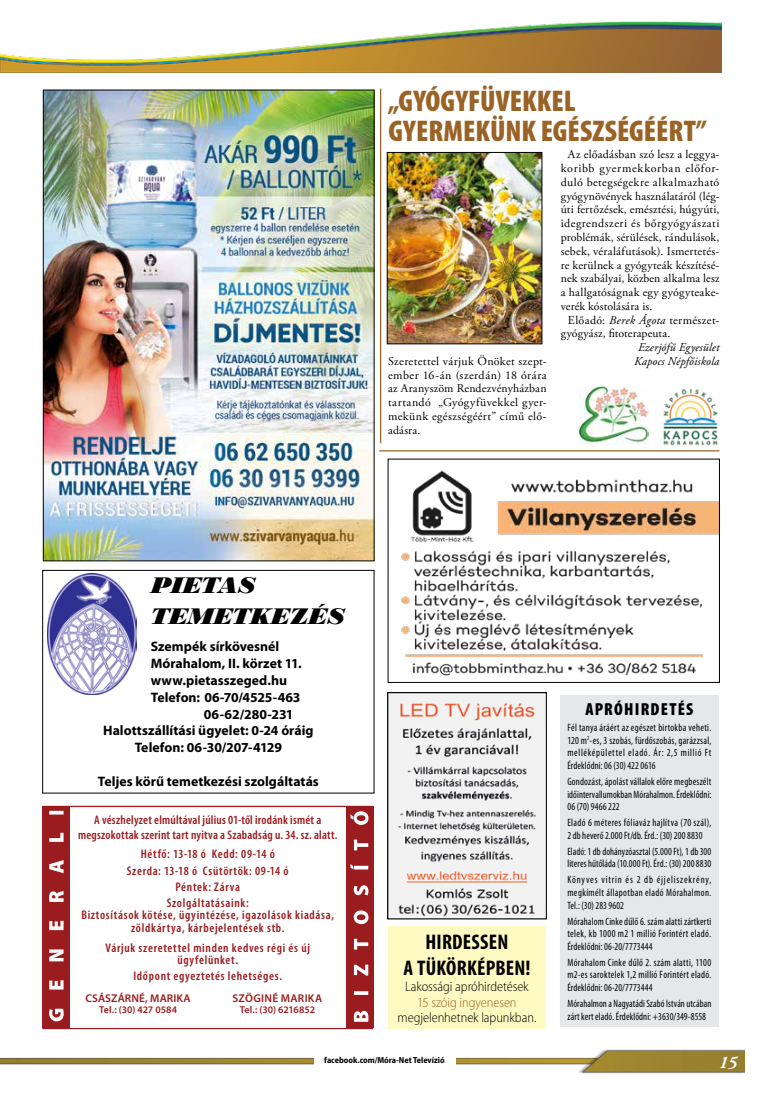
<style>
.page{position:relative;width:762px;height:1099px;background:#fff}
.page>*{position:absolute;margin:0;border:0;box-sizing:border-box;transform-origin:0 0}
.t1{font:900 condensed 30px/30px "Myriad Pro";letter-spacing:.005em;color:#9a6325}
.t2{font:italic 23.75px/30.5px "Bodoni MT Black";letter-spacing:.01em;color:#000}
.t3{font:700 condensed 21.25px/26px "Myriad Pro";letter-spacing:.01em;color:#000;text-align:center}
.t4{font:900 condensed 17.5px "Myriad Pro";letter-spacing:.07em;color:#000}
.t5{font:italic 700 17.5px "Adobe Garamond Pro";color:#fff}
.t6{font:700 13.75px "Myriad Pro";color:#000}
.t7{font:300 semi-condensed 13.75px "Myriad Pro";letter-spacing:-.005em;color:#000}
.t8{font:300 semi-condensed 13.75px "Myriad Pro";letter-spacing:-.005em;color:#9a6325}
.t9{font:600 condensed 12.5px/16.1px "Myriad Pro";letter-spacing:.055em;color:#981b1e;text-align:center}
.t10{font:600 condensed 12.5px/15px "Myriad Pro";letter-spacing:.015em;color:#981b1e;text-align:center}
.t11{font:11.88px/13.8px "Adobe Garamond Pro";letter-spacing:.025em;color:#000;text-align:justify}
.t12{font:italic 11.88px/13.8px "Adobe Garamond Pro";letter-spacing:.01em;color:#000;text-align:center}
.t13{font:11.88px "Adobe Garamond Pro";letter-spacing:.045em;color:#000}
.t14{font:11.88px "Adobe Garamond Pro";letter-spacing:.055em;color:#000}
.t15{font:11.88px "Adobe Garamond Pro";letter-spacing:.005em;color:#000}
.t16{font:600 11.25px "Myriad Pro";letter-spacing:.015em;color:#981b1e}
.t17{font:condensed 10.62px/12.5px "Myriad Pro";letter-spacing:.015em;color:#000;text-align:justify;scale:.94 1}
.t18{font:condensed 10.62px/12.5px "Myriad Pro";letter-spacing:.015em;color:#000;scale:.93 1}
.t19{font:condensed 10.62px/12.5px "Myriad Pro";letter-spacing:.015em;color:#000;scale:.92 1}
.t20{font:600 10px "Myriad Pro";color:#981b1e}
.t21{font:700 semi-condensed 8.75px "Myriad Pro";letter-spacing:-.005em;color:#000}
.s1{font-style:italic}
</style>
<div class="page">
<img style="left:0;top:21px;width:721px;height:51px">
<img style="left:1px;top:1049px;width:743px;height:24px">
<div style="left:314px;top:1053px;width:141px;height:14px;background:#fff"></div>
<div style="left:42px;top:570px;width:332px;height:223px;border:1px solid #000"></div>
<img style="left:48px;top:574px;width:89px;height:121px">
<div style="left:42px;top:806px;width:28px;height:222px;background:#9b1c1f"></div>
<div style="left:346px;top:806px;width:27px;height:222px;background:#9b1c1f"></div>
<div style="left:42px;top:805px;width:331px;height:224px;border:1px solid #9b1c1f"></div>
<svg style="left:350px;top:811px;width:18px;height:210px"></svg>
<svg style="left:49px;top:810px;width:15px;height:211px"></svg>
<div style="left:560px;top:694px;width:158px;height:332px;background:#e6e7e8"></div>
<img style="left:389px;top:694px;width:156px;height:223px">
<div style="left:387px;top:692px;width:160px;height:227px;border:1px solid #000"></div>
<img style="left:45px;top:92px;width:327px;height:467px">
<div style="left:43px;top:90px;width:331px;height:471px;border:1px solid #000"></div>
<hr style="left:380px;top:89px;width:1px;height:354px;background:#9a6325">
<hr style="left:379px;top:450px;width:340px;height:1px;background:#9a6325">
<div style="left:388px;top:926px;width:158px;height:103px;background:#fffac2"></div>
<img style="left:401px;top:470px;width:317px;height:206px">
<img style="left:579px;top:386px;width:69px;height:58px">
<img style="left:663px;top:388px;width:55px;height:58px">
<img style="left:389px;top:154px;width:151px;height:188px">
<div style="left:387px;top:152px;width:155px;height:192px;border:1px solid #000"></div>
<h1 class="t1" style="left:388px;top:86px;width:320px">„GYÓGYFÜVEKKEL<br>GYERMEKÜNK EGÉSZSÉGÉÉRT”</h1>
<p class="t11" style="left:388px;top:354px;width:160px">Szeretettel várjuk Önöket szept&shy;ember 16-án (szerdán) 18 órára az Aranyszöm Rendezvényházban tartandó „Gyógyfüvekkel gyer&shy;mekünk egészségéért” című elő&shy;adásra.</p>
<p class="t11" style="left:568px;top:148px;width:153px">Az előadásban szó lesz a leggya-</p>
<p class="t14" style="left:561px;top:161px;width:160px">koribb gyermekkorban előfor-</p>
<p class="t11" style="left:561px;top:176px;width:160px">duló betegségekre alkalmazható</p>
<p class="t11" style="left:561px;top:189px;width:160px">gyógynövények használatáról (lég-</p>
<p class="t11" style="left:561px;top:203px;width:160px">úti fertőzések, emésztési, húgyúti,</p>
<p class="t13" style="left:561px;top:216px;width:160px">idegrendszeri és bőrgyógyászati</p>
<p class="t11" style="left:561px;top:231px;width:160px">problémák, sérülések, rándulások,</p>
<p class="t11" style="left:561px;top:244px;width:160px">sebek, véraláfutások). Ismertetés-</p>
<p class="t11" style="left:561px;top:258px;width:160px">re kerülnek a gyógyteák készítésé-</p>
<p class="t11" style="left:561px;top:272px;width:160px">nek szabályai, közben alkalma lesz</p>
<p class="t11" style="left:561px;top:286px;width:160px">a hallgatóságnak egy gyógyteake-</p>
<p class="t11" style="left:561px;top:299px;width:93px">verék kóstolására is.</p>
<p class="t11" style="left:568px;top:313px;width:153px">Előadó: <span class="s1">Berek Ágota</span> természet-</p>
<p class="t15" style="left:561px;top:326px;width:111px">gyógyász, fitoterapeuta.</p>
<p class="t12" style="left:634px;top:341px;width:87px">Ezerjófű Egyesület<br>Kapocs Népfőiskola</p>
<h2 class="t2" style="left:151px;top:570px;width:195px">PIETAS<br>TEMETKEZÉS</h2>
<p class="t6" style="left:151px;top:639px;width:130px">Szempék sírkövesnél</p>
<p class="t6" style="left:151px;top:656px;width:153px">Mórahalom, II. körzet 11.</p>
<p class="t6" style="left:151px;top:672px;width:138px">www.pietasszeged.hu</p>
<p class="t6" style="left:151px;top:689px;width:151px">Telefon: 06-70/4525-463</p>
<p class="t6" style="left:204px;top:706px;width:91px">06-62/280-231</p>
<p class="t6" style="left:103px;top:723px;width:212px">Halottszállítási ügyelet: 0-24 óráig</p>
<p class="t6" style="left:135px;top:739px;width:149px">Telefon: 06-30/207-4129</p>
<p class="t6" style="left:98px;top:773px;width:223px">Teljes körű temetkezési szolgáltatás</p>
<p class="t10" style="left:78px;top:812px;width:261px">A vészhelyzet elmúltával július 01-től irodánk ismét a megszokottak szerint tart nyitva a Szabadság u. 34. sz. alatt.</p>
<p class="t9" style="left:127px;top:846px;width:163px">Hétfő: 13-18 ó Kedd: 09-14 ó<br>Szerda: 13-18 ó Csütörtök: 09-14 ó<br>Péntek: Zárva<br>Szolgáltatásaink:</p>
<p class="t9" style="left:81px;top:909px;width:254px;line-height:12.5px">Biztosítások kötése, ügyintézése, igazolások kiadása, zöldkártya, kárbejelentések stb.</p>
<p class="t9" style="left:106px;top:941px;width:206px;line-height:12.5px">Várjuk szeretettel minden kedves régi és új ügyfelünket.</p>
<p class="t9" style="left:133px;top:968px;width:150px">Időpont egyeztetés lehetséges.</p>
<p class="t16" style="left:86px;top:991px;width:107px">CSÁSZÁRNÉ, MARIKA</p>
<p class="t20" style="left:99px;top:1004px;width:80px">Tel.: (30) 427 0584</p>
<p class="t16" style="left:233px;top:991px;width:91px">SZÖGINÉ MARIKA</p>
<p class="t20" style="left:240px;top:1004px;width:77px">Tel.: (30) 6216852</p>
<h3 class="t3" style="left:404px;top:929px;width:128px">HIRDESSEN<br>A TÜKÖRKÉPBEN!</h3>
<p class="t7" style="left:405px;top:978px;width:125px">Lakossági apróhirdetések</p>
<p class="t8" style="left:417px;top:994px;width:101px">15 szóig ingyenesen</p>
<p class="t7" style="left:397px;top:1010px;width:140px">megjelenhetnek lapunkban.</p>
<h3 class="t4" style="left:585px;top:699px;width:109px">APRÓHIRDETÉS</h3>
<p class="t17" style="left:567px;top:721px;width:155px">Fél tanya áráért az egészet birtokba veheti.<br>120 m<sup>2</sup>-es, 3 szobás, fürdőszobás, garázzsal, melléképülettel eladó. Ár: 2,5 millió Ft Érdeklődni: 06 (30) 422 0616</p>
<p class="t17" style="left:567px;top:775px;width:155px">Gondozást, ápolást vállalok előre megbeszélt időintervallumokban Mórahalmon. Érdeklődni:<br>06 (70) 9466 222</p>
<p class="t17" style="left:567px;top:816px;width:155px">Eladó 6 méteres fóliaváz hajlítva (70 szál),<br>2 db heverő 2.000 Ft/db. Érd.: (30) 200 8830</p>
<p class="t18" style="left:567px;top:845px;width:156px">Eladó: 1 db dohányzóasztal (5.000 Ft), 1 db 300 literes hűtőláda (10.000 Ft). Érd.: (30) 200 8830</p>
<p class="t17" style="left:567px;top:873px;width:155px">Könyves vitrin és 2 db éjjeliszekrény, megkímélt állapotban eladó Mórahalmon.<br>Tel.: (30) 283 9602</p>
<p class="t17" style="left:567px;top:915px;width:155px">Mórahalom Cinke dűlő 6. szám alatti zártkerti telek, kb 1000 m2 1 millió Forintért eladó.<br>Érdeklődni: 06-20/7773444</p>
<p class="t17" style="left:567px;top:956px;width:155px">Mórahalom Cinke dűlő 2. szám alatti, 1100 m2-es saroktelek 1,2 millió Forintért eladó.<br>Érdeklődni: 06-20/7773444</p>
<p class="t19" style="left:567px;top:997px;width:158px">Mórahalmon a Nagyatádi Szabó István utcában zárt kert eladó. Érdeklődni: +3630/349-8558</p>
<p class="t21" style="left:324px;top:1055px;width:122px">facebook.com/Móra-Net Televízió</p>
<h3 class="t5" style="left:719px;top:1051px;width:20px">15</h3>
</div>
